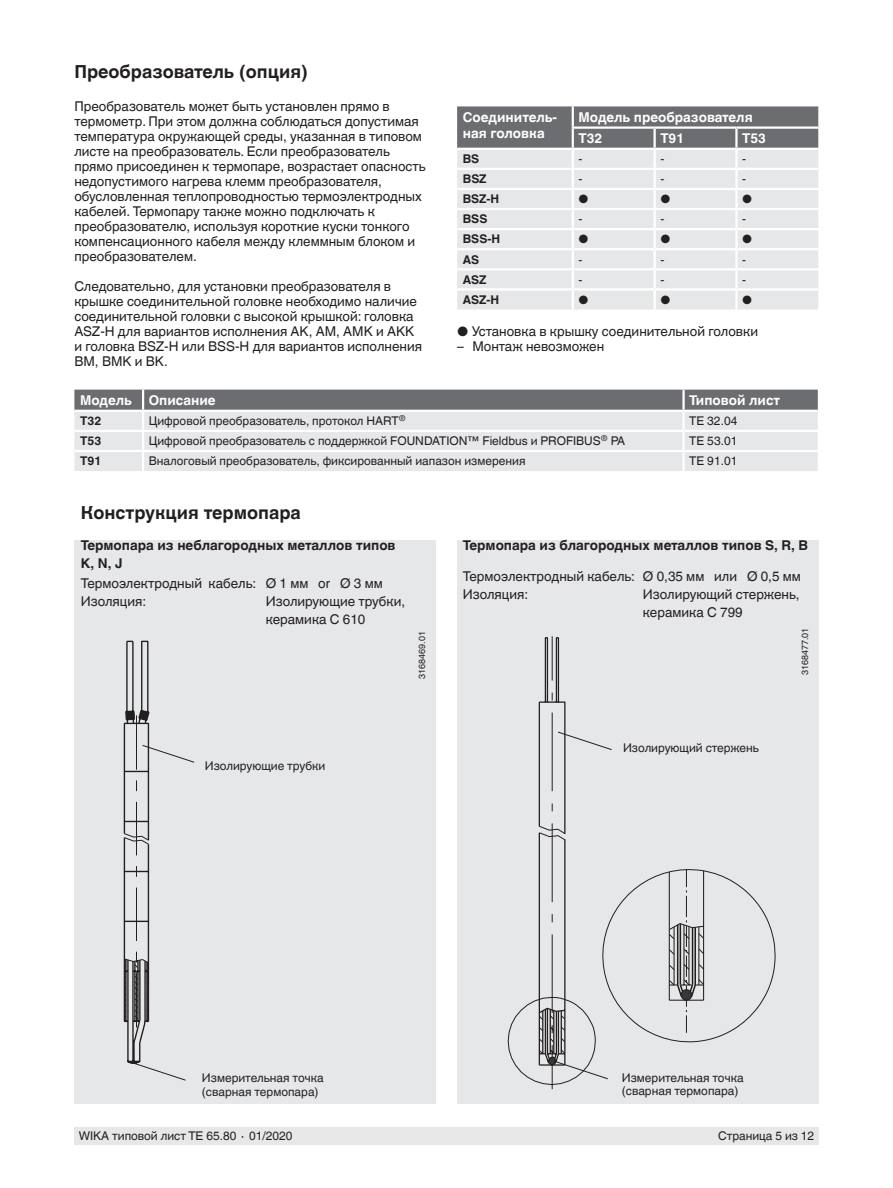
<style>
.page{position:relative;width:893px;height:1188px;background:#fff}
.page>*{position:absolute;margin:0;border:0;box-sizing:border-box;transform-origin:0 0}
.t1{font:700 18px "Helvetica World";color:#231f20}
.t2{font:13.5px/15px "Helvetica World";color:#231f20}
.t3{font:700 13.5px/18px "Helvetica World";color:#231f20}
.t4{font:700 13.5px/16.5px "Helvetica World";color:#fff}
.t5{font:12px/13.5px "Helvetica World";color:#231f20}
.t6{font:700 12px "Helvetica World";color:#231f20}
.t7{font:9px "Helvetica World";color:#231f20}
</style>
<div class="page">
<div style="left:74px;top:1128px;width:745px;height:17px;background:#e6e7e9"></div>
<div style="left:74px;top:540px;width:362px;height:564px;background:#e6e7e9"></div>
<div style="left:457px;top:540px;width:362px;height:564px;background:#e6e7e9"></div>
<svg style="left:457px;top:106px;width:361px;height:204px;background:#d0d1d3"></svg>
<hr style="left:655px;top:288px;width:81px;height:3px;background:#fff">
<hr style="left:653px;top:291px;width:3px;height:19px;background:#fff">
<hr style="left:736px;top:288px;width:82px;height:3px;background:#fff">
<hr style="left:735px;top:291px;width:3px;height:19px;background:#fff">
<hr style="left:457px;top:148px;width:116px;height:2px;background:#fff">
<hr style="left:573px;top:148px;width:82px;height:2px;background:#fff">
<hr style="left:655px;top:148px;width:81px;height:2px;background:#fff">
<hr style="left:736px;top:148px;width:82px;height:2px;background:#fff">
<svg style="left:74px;top:390px;width:744px;height:81px;background:#cacbcd"></svg>
<hr style="left:684px;top:450px;width:134px;height:2px;background:#fff">
<hr style="left:682px;top:452px;width:3px;height:19px;background:#fff">
<svg style="left:508px;top:999px;width:64px;height:91px"></svg>
<svg style="left:123px;top:640px;width:72px;height:441px"></svg>
<svg style="left:538px;top:636px;width:238px;height:444px"></svg>
<h1 class="t1" style="left:74px;top:61px;width:235px">Преобразователь (опция)</h1>
<p class="t2" style="left:74px;top:99px;width:353px">Преобразователь может быть установлен прямо в термометр. При этом должна соблюдаться допустимая температура окружающей среды, указанная в типовом листе на преобразователь. Если преобразователь прямо присоединен к термопаре, возрастает опасность недопустимого нагрева клемм преобразователя, обусловленная теплопроводностью термоэлектродных кабелей. Термопару также можно подключать к преобразователю, используя короткие куски тонкого компенсационного кабеля между клеммным блоком и преобразователем.</p>
<p class="t2" style="left:74px;top:279px;width:349px">Следовательно, для установки преобразователя в крышке соединительной головке необходимо наличие соединительной головки с высокой крышкой: головка ASZ-H для вариантов исполнения AK, AM, AMK и AKK и головка BSZ-H или BSS-H для вариантов исполнения BM, BMK и BK.</p>
<p class="t4" style="left:463px;top:109px;width:96px">Соединитель&shy;ная головка</p>
<p class="t4" style="left:578px;top:107px;width:176px;line-height:21.1px">Модель преобразователя<br>T32</p>
<p class="t4" style="left:660px;top:130px;width:25px">T91</p>
<p class="t4" style="left:742px;top:130px;width:25px">T53</p>
<p class="t6" style="left:463px;top:152px;width:18px">BS</p>
<p class="t5" style="left:578px;top:152px;width:5px">-</p>
<p class="t5" style="left:660px;top:152px;width:5px">-</p>
<p class="t5" style="left:742px;top:152px;width:5px">-</p>
<p class="t6" style="left:463px;top:172px;width:25px">BSZ</p>
<p class="t5" style="left:578px;top:172px;width:5px">-</p>
<p class="t5" style="left:660px;top:172px;width:5px">-</p>
<p class="t5" style="left:742px;top:172px;width:5px">-</p>
<p class="t6" style="left:463px;top:192px;width:38px">BSZ-H</p>
<p class="t5" style="left:578px;top:192px;width:12px">●</p>
<p class="t5" style="left:660px;top:192px;width:12px">●</p>
<p class="t5" style="left:742px;top:192px;width:12px">●</p>
<p class="t6" style="left:463px;top:212px;width:26px">BSS</p>
<p class="t5" style="left:578px;top:213px;width:5px">-</p>
<p class="t5" style="left:660px;top:213px;width:5px">-</p>
<p class="t5" style="left:742px;top:213px;width:5px">-</p>
<p class="t6" style="left:463px;top:232px;width:39px">BSS-H</p>
<p class="t5" style="left:578px;top:233px;width:12px">●</p>
<p class="t5" style="left:660px;top:233px;width:12px">●</p>
<p class="t5" style="left:742px;top:233px;width:12px">●</p>
<p class="t6" style="left:463px;top:252px;width:18px">AS</p>
<p class="t5" style="left:578px;top:253px;width:5px">-</p>
<p class="t5" style="left:660px;top:253px;width:5px">-</p>
<p class="t5" style="left:742px;top:253px;width:5px">-</p>
<p class="t6" style="left:463px;top:273px;width:25px">ASZ</p>
<p class="t5" style="left:578px;top:273px;width:5px">-</p>
<p class="t5" style="left:660px;top:273px;width:5px">-</p>
<p class="t5" style="left:742px;top:273px;width:5px">-</p>
<p class="t6" style="left:463px;top:293px;width:38px">ASZ-H</p>
<p class="t5" style="left:578px;top:293px;width:12px">●</p>
<p class="t5" style="left:660px;top:293px;width:12px">●</p>
<p class="t5" style="left:742px;top:293px;width:12px">●</p>
<p class="t2" style="left:457px;top:324px;width:302px">● Установка в крышку соединительной головки</p>
<p class="t2" style="left:457px;top:339px;width:149px">– Монтаж невозможен</p>
<p class="t4" style="left:80px;top:392px;width:53px">Модель</p>
<p class="t4" style="left:149px;top:392px;width:68px">Описание</p>
<p class="t4" style="left:689px;top:392px;width:92px">Типовой лист</p>
<p class="t6" style="left:80px;top:414px;width:23px">T32</p>
<p class="t5" style="left:149px;top:414px;width:258px">Цифровой преобразователь, протокол HART<sup>®</sup></p>
<p class="t5" style="left:689px;top:414px;width:50px">TE 32.04</p>
<p class="t6" style="left:80px;top:434px;width:23px">T53</p>
<p class="t5" style="left:149px;top:434px;width:478px">Цифровой преобразователь с поддержкой FOUNDATION™ Fieldbus и PROFIBUS<sup>®</sup> PA</p>
<p class="t5" style="left:689px;top:434px;width:50px">TE 53.01</p>
<p class="t6" style="left:80px;top:454px;width:23px">T91</p>
<p class="t5" style="left:149px;top:454px;width:378px">Вналоговый преобразователь, фиксированный иапазон измерения</p>
<p class="t5" style="left:689px;top:454px;width:50px">TE 91.01</p>
<h1 class="t1" style="left:81px;top:502px;width:222px">Конструкция термопара</h1>
<p class="t3" style="left:81px;top:536px;width:316px">Термопара из неблагородных металлов типов<br>K, N, J</p>
<p class="t2" style="left:81px;top:574px;width:303px;line-height:18.1px">Термоэлектродный кабель: Ø 1 мм or Ø 3 мм<br>Изоляция:</p>
<p class="t2" style="left:266px;top:593px;width:141px;line-height:18px">Изолирующие трубки, керамика C 610</p>
<p class="t7" style="left:417px;top:679px;width:49px;rotate:-90deg">3168469.01</p>
<p class="t5" style="left:205px;top:759px;width:122px">Изолирующие трубки</p>
<p class="t3" style="left:463px;top:536px;width:347px">Термопара из благородных металлов типов S, R, B</p>
<p class="t2" style="left:463px;top:567px;width:340px;line-height:18.1px">Термоэлектродный кабель: Ø 0,35 мм или Ø 0,5 мм<br>Изоляция:</p>
<p class="t2" style="left:643px;top:585px;width:158px;line-height:18px">Изолирующий стержень, керамика C 799</p>
<p class="t5" style="left:623px;top:741px;width:137px">Изолирующий стержень</p>
<p class="t7" style="left:800px;top:675px;width:49px;rotate:-90deg">3168477.01</p>
<p class="t5" style="left:202px;top:1071px;width:123px">Измерительная точка (сварная термопара)</p>
<p class="t5" style="left:622px;top:1071px;width:123px">Измерительная точка (сварная термопара)</p>
<p class="t5" style="left:79px;top:1130px;width:215px">WIKA типовой лист TE 65.80 ∙ 01/2020</p>
<p class="t5" style="left:718px;top:1130px;width:98px">Страница 5 из 12</p>
</div>
